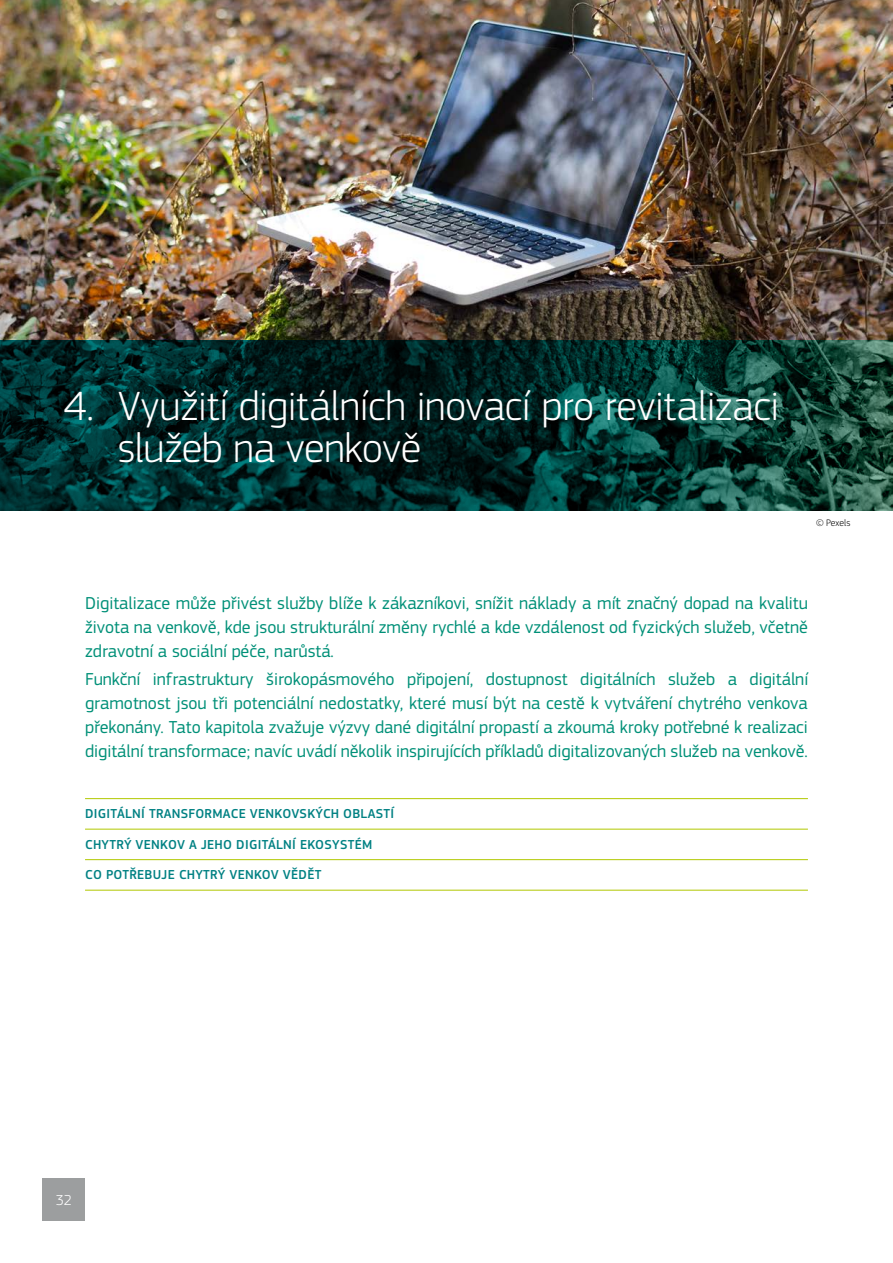
<style>
.page{position:relative;width:893px;height:1263px;background:#fff}
.page>*{position:absolute;margin:0;border:0;box-sizing:border-box;transform-origin:0 0}
.t1{font:300 42.45px/42.5px "EC Square Sans Pro";letter-spacing:-.01em;color:#fff}
.t2{font:18px/24px "EC Square Sans Pro";color:#009078;text-align:justify}
.t3{font:300 15px "EC Square Sans Pro";color:#fff}
.t4{font:500 13.5px "EC Square Sans Pro";letter-spacing:.02em;color:#008183}
.t5{font:300 9.75px "EC Square Sans Pro";color:#000}
</style>
<div class="page">
<hr style="left:85px;top:798px;width:723px;height:1px;background:#b1c800">
<hr style="left:85px;top:829px;width:723px;height:1px;background:#b1c800">
<hr style="left:85px;top:859px;width:723px;height:1px;background:#b1c800">
<hr style="left:85px;top:890px;width:723px;height:1px;background:#b1c800">
<img style="left:0;top:0;width:893px;height:340px">
<svg style="left:0;top:340px;width:893px;height:170px;background:#06312e"></svg>
<div style="left:43px;top:1178px;width:42px;height:42px;background:#9c9e9f"></div>
<h1 class="t1" style="left:118px;top:384px;width:663px;text-indent:-54px">4. Využití digitálních inovací pro revitalizaci služeb na venkově</h1>
<p class="t5" style="left:816px;top:517px;width:36px">© Pexels</p>
<p class="t2" style="left:85px;top:591px;width:724px">Digitalizace může přivést služby blíže k zákazníkovi, snížit náklady a mít značný dopad na kvalitu života na venkově, kde jsou strukturální změny rychlé a kde vzdálenost od fyzických služeb, včetně zdravotní a sociální péče, narůstá.</p>
<p class="t2" style="left:85px;top:667px;width:724px">Funkční infrastruktury širokopásmového připojení, dostupnost digitálních služeb a digitální gramotnost jsou tři potenciální nedostatky, které musí být na cestě k vytváření chytrého venkova překonány. Tato kapitola zvažuje výzvy dané digitální propastí a zkoumá kroky potřebné k realizaci digitální transformace; navíc uvádí několik inspirujících příkladů digitalizovaných služeb na venkově.</p>
<p class="t4" style="left:85px;top:806px;width:310px">DIGITÁLNÍ TRANSFORMACE VENKOVSKÝCH OBLASTÍ</p>
<p class="t4" style="left:85px;top:836px;width:289px">CHYTRÝ VENKOV A JEHO DIGITÁLNÍ EKOSYSTÉM</p>
<p class="t4" style="left:85px;top:867px;width:238px">CO POTŘEBUJE CHYTRÝ VENKOV VĚDĚT</p>
<p class="t3" style="left:56px;top:1191px;width:18px">32</p>
</div>
